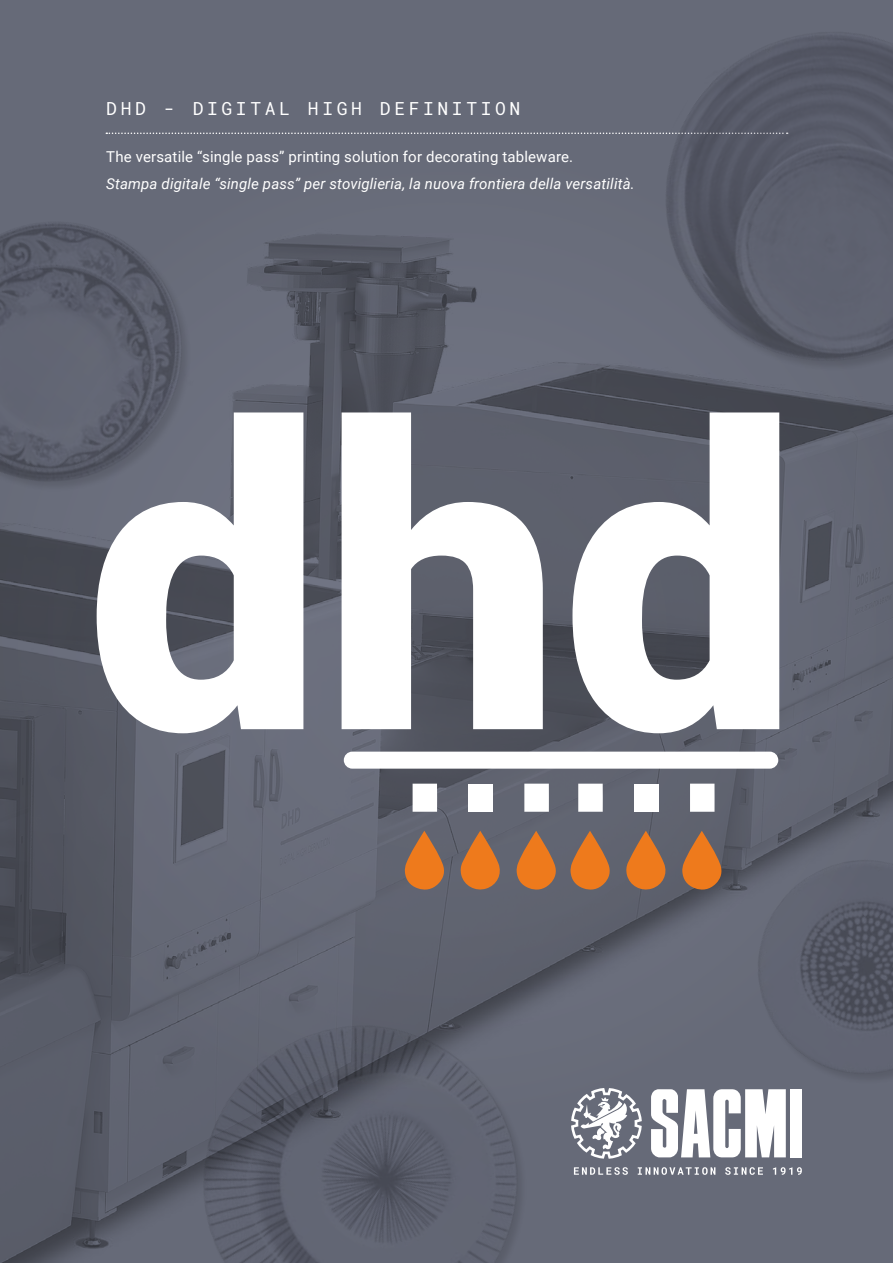
<style>
.page{position:relative;width:893px;height:1263px;background:#fff}
.page>*{position:absolute;margin:0;border:0;box-sizing:border-box;transform-origin:0 0}
.t1{font:900 422.25px "Roboto";color:#fff}
.t2{font:18px "Roboto Mono";letter-spacing:.2em;color:#fff}
.t3{font:italic 15px "Roboto";letter-spacing:.01em;color:#fff}
.t4{font:15px "Roboto";letter-spacing:.01em;color:#fff}
</style>
<div class="page">
<img style="left:0;top:0;width:893px;height:1263px">
<svg style="left:106px;top:133px;width:550px;height:1px"></svg>
<svg style="left:571px;top:1088px;width:71px;height:71px"></svg>
<div style="left:790px;top:1089px;width:12px;height:68px;background:#fff"></div>
<svg style="left:651px;top:1089px;width:135px;height:68px"></svg>
<svg style="left:574px;top:1167px;width:228px;height:8px;background:#9396a0"></svg>
<div style="left:344px;top:752px;width:434px;height:17px;background:#fff;border-radius:9px"></div>
<div style="left:468px;top:784px;width:25px;height:28px;background:#fff"></div>
<svg style="left:413px;top:784px;width:24px;height:28px"></svg>
<svg style="left:524px;top:784px;width:25px;height:28px"></svg>
<svg style="left:460px;top:831px;width:43px;height:61px;background:#b07041"></svg>
<svg style="left:405px;top:831px;width:40px;height:60px;background:#b8713c"></svg>
<svg style="left:516px;top:831px;width:41px;height:60px;background:#b6713d"></svg>
<svg style="left:626px;top:831px;width:42px;height:61px;background:#b16f3e"></svg>
<svg style="left:570px;top:831px;width:41px;height:60px;background:#b5713d"></svg>
<svg style="left:682px;top:831px;width:41px;height:60px;background:#b36e3a"></svg>
<div style="left:634px;top:784px;width:24px;height:28px;background:#fff"></div>
<svg style="left:578px;top:784px;width:25px;height:28px"></svg>
<svg style="left:690px;top:784px;width:25px;height:28px"></svg>
<img style="left:656px;top:23px;width:237px;height:358px">
<img style="left:197px;top:1019px;width:342px;height:244px">
<img style="left:0;top:203px;width:197px;height:292px">
<img style="left:744px;top:851px;width:149px;height:244px">
<p class="t2" style="left:106px;top:96px;width:416px">DHD - DIGITAL HIGH DEFINITION</p>
<p class="t4" style="left:106px;top:146px;width:468px">The versatile “single pass” printing solution for decorating tableware.</p>
<p class="t3" style="left:106px;top:173px;width:530px">Stampa digitale “single pass” per stoviglieria, la nuova frontiera della versatilità.</p>
<h1 class="t1" style="left:86px;top:283px;width:715px">dhd</h1>
</div>
